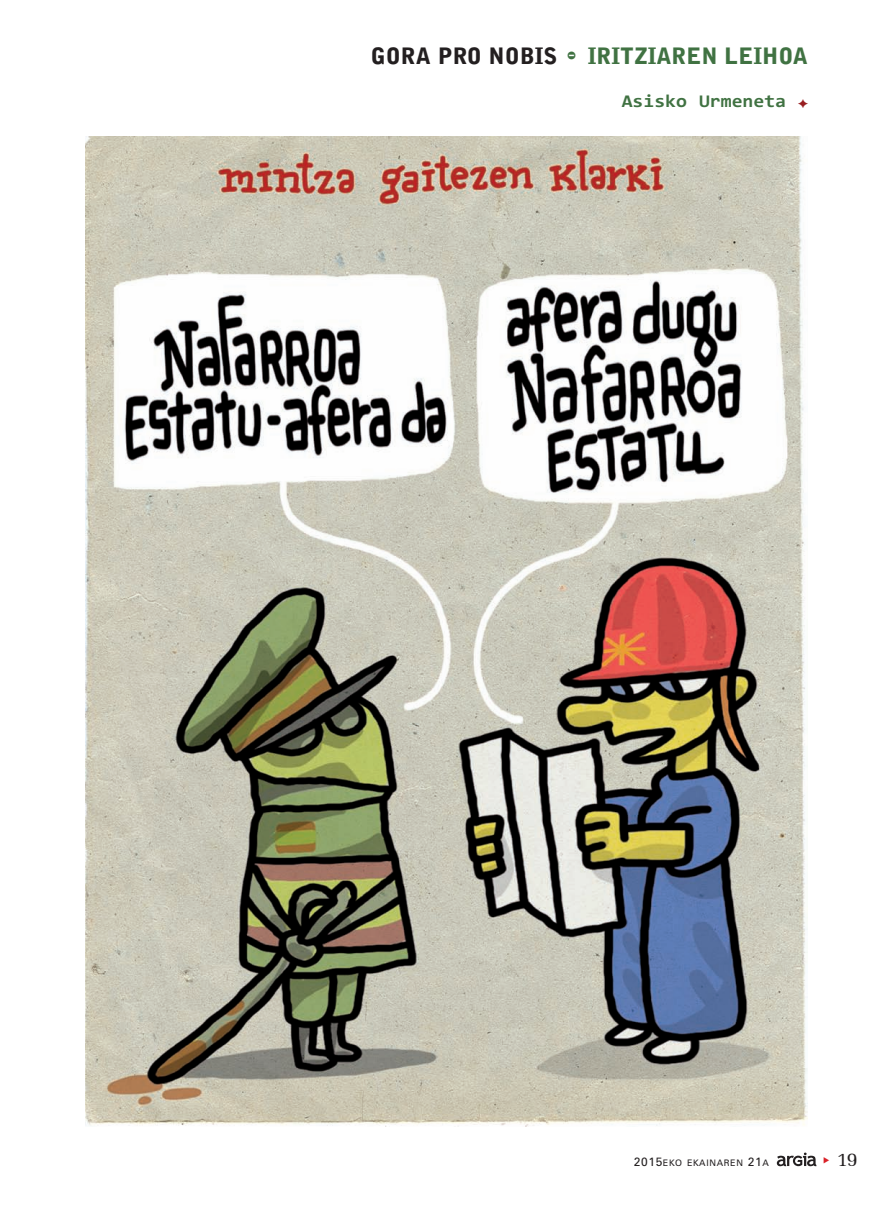
<style>
.page{position:relative;width:893px;height:1212px;background:#fff}
.page>*{position:absolute;margin:0;border:0;box-sizing:border-box;transform-origin:0 0}
.t1{font:900 22.5px "Bell Gothic Std";color:#407242}
.t2{font:19.5px "Memoir";color:#231f20}
.t3{font:700 18px "Consolas";color:#407242;scale:1.1 1}
.t4{font:9px "Zurich BT";letter-spacing:.075em;color:#231f20}
.s1{color:#231f20}
.s2{font-family:"Bodiac";font-weight:400}
.s3{color:#981e21}
.s4{font-size:12px}
</style>
<div class="page">
<img style="left:85px;top:136px;width:723px;height:991px">
<svg style="left:777px;top:1152px;width:39px;height:14px"></svg>
<p class="t1" style="left:371px;top:48px;width:439px"><span class="s1">GORA PRO NOBIS</span> <span class="s2">-</span> IRITZIAREN LEIHOA</p>
<p class="t3" style="left:622px;top:94px;width:171px">Asisko Urmeneta <span class="s3">✦</span></p>
<p class="t4" style="left:634px;top:1160px;width:137px"><span class="s4">2015</span>EKO EKAINAREN <span class="s4">21</span>A</p>
<p class="t2" style="left:837px;top:1147px;width:22px">19</p>
</div>
